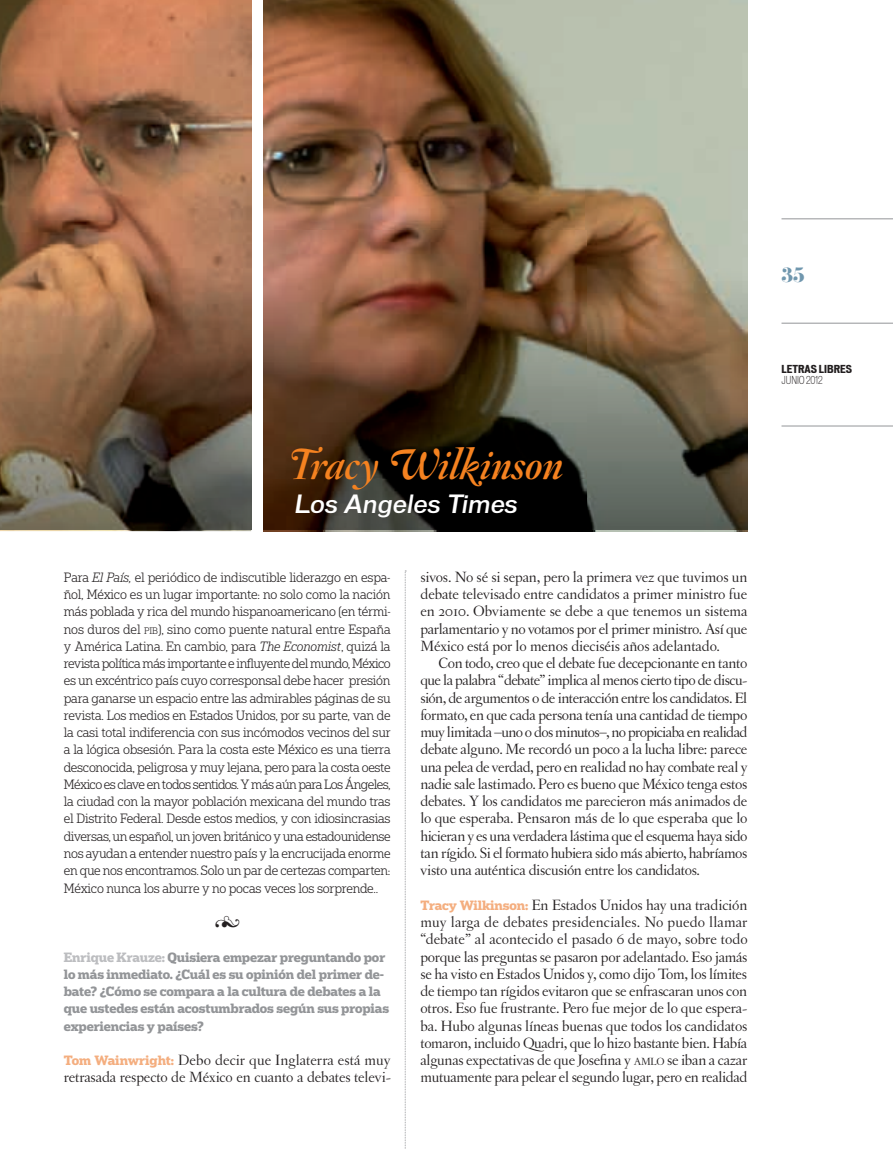
<style>
.page{position:relative;width:893px;height:1149px;background:#fff}
.page>*{position:absolute;margin:0;border:0;box-sizing:border-box;transform-origin:0 0}
.t1{font:42.15px "Hoefler Titling Bold Swash";color:#f58220}
.t2{font:italic 500 24px "Vonnes";color:#fff}
.t3{font:18px "Eloquent JF";color:#7097ae}
.t4{font:15.75px/17.2px "Letras Oldstyle";letter-spacing:-.01em;color:#231f20;text-align:justify}
.t5{font:15.75px "Hoefler Txt Fleurons";color:#231f20}
.t6{font:300 12.75px/17.2px "Popular";letter-spacing:-.02em;color:#231f20;text-align:justify}
.t7{font:700 12.75px/17.2px "Popular";letter-spacing:-.01em;color:#939598}
.t8{font:700 expanded 10.5px "Vonnes";color:#231f20}
.t9{font:300 condensed 10.5px "Vonnes";color:#231f20}
.s1{font-style:italic}
.s2{font-size:8.85px}
.s3{color:#bcbdc0}
.s4{font-family:"Popular";font-weight:700;font-size:12.75px;color:#f4ae7f}
.s5{font-size:10.95px}
</style>
<div class="page">
<hr style="left:781px;top:425px;width:112px;height:1px;background:#939598">
<hr style="left:781px;top:218px;width:112px;height:1px;background:#939598">
<hr style="left:781px;top:323px;width:112px;height:1px;background:#939598">
<div style="left:787px;top:1001px;width:22px;height:22px;border:1px solid #fff;border-radius:50%"></div>
<div style="left:789px;top:1004px;width:18px;height:17px;border:1px solid #fff;border-radius:50%"></div>
<img style="left:0;top:0;width:251px;height:530px">
<img style="left:263px;top:0;width:484px;height:530px">
<svg style="left:405px;top:570px;width:1px;height:579px"></svg>
<h1 class="t1" style="left:287px;top:438px;width:278px">Tracy Wilkinson</h1>
<h2 class="t2" style="left:295px;top:491px;width:225px">Los Angeles Times</h2>
<p class="t6" style="left:64px;top:568px;width:329px">Para <span class="s1">El País,</span> el periódico de indiscutible liderazgo en espa&shy;ñol, México es un lugar importante: no solo como la nación más poblada y rica del mundo hispanoamericano (en térmi&shy;nos duros del <span class="s2">PIB</span>), sino como puente natural entre España y América Latina. En cambio, para <span class="s1">The Economist</span>, quizá la revista política más importante e influyente del mundo, México es un excéntrico país cuyo corresponsal debe hacer presión para ganarse un espacio entre las admirables páginas de su revista. Los medios en Estados Unidos, por su parte, van de la casi total indiferencia con sus incómodos vecinos del sur a la lógica obsesión. Para la costa este México es una tierra desconocida, peligrosa y muy lejana, pero para la costa oeste México es clave en todos sentidos. Y más aún para Los Ángeles, la ciudad con la mayor población mexicana del mundo tras el Distrito Federal. Desde estos medios, y con idiosincrasias diversas, un español, un joven británico y una estadounidense nos ayudan a entender nuestro país y la encrucijada enorme en que nos encontramos. Solo un par de certezas comparten:<br>México nunca los aburre y no pocas veces los sorprende..</p>
<p class="t5" style="left:214px;top:913px;width:27px">6</p>
<p class="t7" style="left:64px;top:947px;width:327px"><span class="s3">Enrique Krauze:</span> Quisiera empezar preguntando por lo más inmediato. ¿Cuál es su opinión del primer de&shy;bate? ¿Cómo se compara a la cultura de debates a la que ustedes están acostumbrados según sus propias experiencias y países?</p>
<p class="t4" style="left:64px;top:1051px;width:329px"><span class="s4">Tom Wainwright:</span> Debo decir que Inglaterra está muy retrasada respecto de México en cuanto a debates televi-</p>
<p class="t4" style="left:420px;top:568px;width:329px">sivos. No sé si sepan, pero la primera vez que tuvimos un debate televisado entre candidatos a primer ministro fue en 2010. Obviamente se debe a que tenemos un sistema parlamentario y no votamos por el primer ministro. Así que México está por lo menos dieciséis años adelantado.</p>
<p class="t4" style="left:420px;top:654px;width:328px;text-indent:18px">Con todo, creo que el debate fue decepcionante en tanto que la palabra “debate” implica al menos cierto tipo de discu&shy;sión, de argumentos o de interacción entre los candidatos. El formato, en que cada persona tenía una cantidad de tiempo muy limitada –uno o dos minutos–, no propiciaba en realidad debate alguno. Me recordó un poco a la lucha libre: parece una pelea de verdad, pero en realidad no hay combate real y nadie sale lastimado. Pero es bueno que México tenga estos debates. Y los candidatos me parecieron más animados de lo que esperaba. Pensaron más de lo que esperaba que lo hicieran y es una verdadera lástima que el esquema haya sido tan rígido. Si el formato hubiera sido más abierto, habríamos visto una auténtica discusión entre los candidatos.</p>
<p class="t4" style="left:420px;top:895px;width:329px"><span class="s4">Tracy Wilkinson:</span> En Estados Unidos hay una tradición muy larga de debates presidenciales. No puedo llamar “debate” al acontecido el pasado 6 de mayo, sobre todo porque las preguntas se pasaron por adelantado. Eso jamás se ha visto en Estados Unidos y, como dijo Tom, los límites de tiempo tan rígidos evitaron que se enfrascaran unos con otros. Eso fue frustrante. Pero fue mejor de lo que espera&shy;ba. Hubo algunas líneas buenas que todos los candidatos tomaron, incluido Quadri, que lo hizo bastante bien. Había algunas expectativas de que Josefina y <span class="s5">AMLO</span> se iban a cazar mutuamente para pelear el segundo lugar, pero en realidad</p>
<p class="t3" style="left:781px;top:262px;width:25px">35</p>
<p class="t8" style="left:781px;top:363px;width:72px">LETRAS LIBRES</p>
<p class="t9" style="left:781px;top:373px;width:43px">JUNIO 2012</p>
</div>
